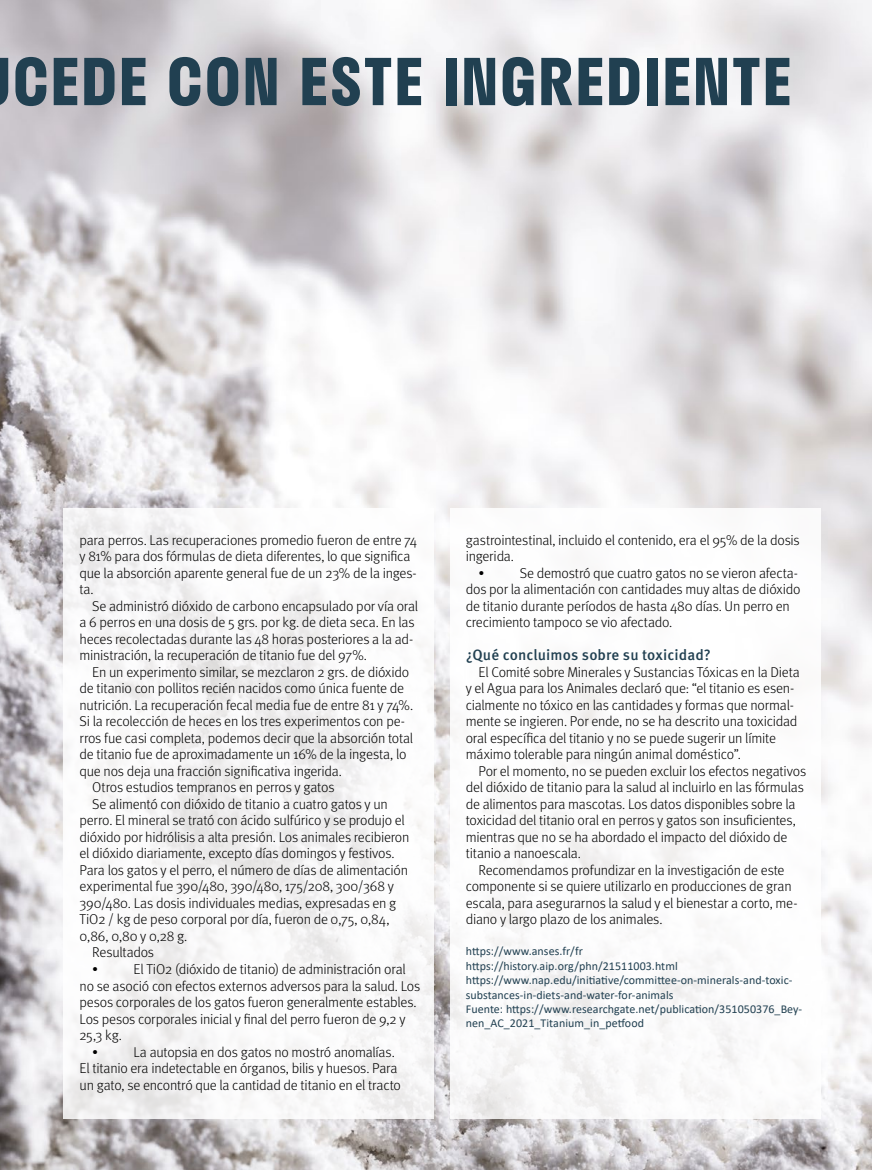
<style>
.page{position:relative;width:872px;height:1170px;background:#fff}
.page>*{position:absolute;margin:0;border:0;box-sizing:border-box;transform-origin:0 0}
.t1{font:700 63px "Stratos";letter-spacing:.03em;color:#214051}
.t2{font:500 15px "Meta Pro";letter-spacing:.005em;color:#214051}
.t3{font:300 14.25px/16.5px "Meta Pro";letter-spacing:-.015em;color:#000}
.t4{font:12px/14.4px "Calibri";letter-spacing:.005em;color:#214051}
</style>
<div class="page">
<img style="left:0;top:0;width:872px;height:1169px">
<svg style="left:64px;top:508px;width:370px;height:610px"></svg>
<div style="left:451px;top:508px;width:370px;height:610px;background:#fff"></div>
<h1 class="t1" style="left:13px;top:31px;width:780px">CEDE CON ESTE INGREDIENTE</h1>
<p class="t3" style="left:80px;top:530px;width:339px">para perros. Las recuperaciones promedio fueron de entre 74 y 81% para dos fórmulas de dieta diferentes, lo que significa que la absorción aparente general fue de un 23% de la inges&shy;ta.</p>
<p class="t3" style="left:80px;top:596px;width:340px;text-indent:13px">Se administró dióxido de carbono encapsulado por vía oral a 6 perros en una dosis de 5 grs. por kg. de dieta seca. En las heces recolectadas durante las 48 horas posteriores a la ad&shy;ministración, la recuperación de titanio fue del 97%.</p>
<p class="t3" style="left:92px;top:662px;width:318px">En un experimento similar, se mezclaron 2 grs. de dióxido</p>
<p class="t3" style="left:80px;top:679px;width:326px">de titanio con pollitos recién nacidos como única fuente de</p>
<p class="t3" style="left:80px;top:695px;width:335px">nutrición. La recuperación fecal media fue de entre 81 y 74%.</p>
<p class="t3" style="left:80px;top:712px;width:327px">Si la recolección de heces en los tres experimentos con pe-</p>
<p class="t3" style="left:80px;top:728px;width:335px">rros fue casi completa, podemos decir que la absorción total</p>
<p class="t3" style="left:80px;top:745px;width:328px">de titanio fue de aproximadamente un 16% de la ingesta, lo</p>
<p class="t3" style="left:80px;top:761px;width:264px">que nos deja una fracción significativa ingerida.</p>
<p class="t3" style="left:92px;top:778px;width:244px">Otros estudios tempranos en perros y gatos</p>
<p class="t3" style="left:92px;top:794px;width:297px">Se alimentó con dióxido de titanio a cuatro gatos y un</p>
<p class="t3" style="left:80px;top:811px;width:327px">perro. El mineral se trató con ácido sulfúrico y se produjo el</p>
<p class="t3" style="left:80px;top:828px;width:331px">dióxido por hidrólisis a alta presión. Los animales recibieron</p>
<p class="t3" style="left:80px;top:844px;width:317px">el dióxido diariamente, excepto días domingos y festivos.</p>
<p class="t3" style="left:80px;top:861px;width:330px">Para los gatos y el perro, el número de días de alimentación</p>
<p class="t3" style="left:80px;top:877px;width:316px">experimental fue 390/480, 390/480, 175/208, 300/368 y</p>
<p class="t3" style="left:80px;top:894px;width:318px">390/480. Las dosis individuales medias, expresadas en g</p>
<p class="t3" style="left:80px;top:910px;width:311px">TiO2 / kg de peso corporal por día, fueron de 0,75, 0,84,</p>
<p class="t3" style="left:80px;top:927px;width:109px">0,86, 0,80 y 0,28 g.</p>
<p class="t3" style="left:92px;top:943px;width:63px">Resultados</p>
<p class="t3" style="left:92px;top:960px;width:8px">•</p>
<p class="t3" style="left:134px;top:960px;width:274px">El TiO2 (dióxido de titanio) de administración oral</p>
<p class="t3" style="left:80px;top:976px;width:342px">no se asoció con efectos externos adversos para la salud. Los</p>
<p class="t3" style="left:80px;top:993px;width:338px">pesos corporales de los gatos fueron generalmente estables.</p>
<p class="t3" style="left:80px;top:1009px;width:327px">Los pesos corporales inicial y final del perro fueron de 9,2 y</p>
<p class="t3" style="left:80px;top:1026px;width:44px">25,3 kg.</p>
<p class="t3" style="left:92px;top:1042px;width:8px">•</p>
<p class="t3" style="left:80px;top:1042px;width:323px;text-indent:54px">La autopsia en dos gatos no mostró anomalías.<br>El titanio era indetectable en órganos, bilis y huesos. Para un gato, se encontró que la cantidad de titanio en el tracto</p>
<p class="t3" style="left:466px;top:531px;width:335px">gastrointestinal, incluido el contenido, era el 95% de la dosis</p>
<p class="t3" style="left:466px;top:547px;width:50px">ingerida.</p>
<p class="t3" style="left:478px;top:564px;width:8px">•</p>
<p class="t3" style="left:466px;top:564px;width:336px;text-indent:54px">Se demostró que cuatro gatos no se vieron afecta&shy;dos por la alimentación con cantidades muy altas de dióxido de titanio durante períodos de hasta 480 días. Un perro en crecimiento tampoco se vio afectado.</p>
<p class="t2" style="left:466px;top:643px;width:247px">¿Qué concluimos sobre su toxicidad?</p>
<p class="t3" style="left:466px;top:662px;width:335px;text-indent:13px">El Comité sobre Minerales y Sustancias Tóxicas en la Dieta y el Agua para los Animales declaró que: “el titanio es esen&shy;cialmente no tóxico en las cantidades y formas que normal&shy;mente se ingieren. Por ende, no se ha descrito una toxicidad oral específica del titanio y no se puede sugerir un límite máximo tolerable para ningún animal doméstico”.</p>
<p class="t3" style="left:478px;top:761px;width:329px">Por el momento, no se pueden excluir los efectos negativos</p>
<p class="t3" style="left:466px;top:778px;width:340px">del dióxido de titanio para la salud al incluirlo en las fórmulas</p>
<p class="t3" style="left:466px;top:794px;width:331px">de alimentos para mascotas. Los datos disponibles sobre la</p>
<p class="t3" style="left:466px;top:811px;width:331px">toxicidad del titanio oral en perros y gatos son insuficientes,</p>
<p class="t3" style="left:466px;top:827px;width:323px">mientras que no se ha abordado el impacto del dióxido de</p>
<p class="t3" style="left:466px;top:844px;width:117px">titanio a nanoescala.</p>
<p class="t3" style="left:478px;top:860px;width:307px">Recomendamos profundizar en la investigación de este</p>
<p class="t3" style="left:466px;top:877px;width:327px">componente si se quiere utilizarlo en producciones de gran</p>
<p class="t3" style="left:466px;top:893px;width:333px">escala, para asegurarnos la salud y el bienestar a corto, me-</p>
<p class="t3" style="left:466px;top:910px;width:198px">diano y largo plazo de los animales.</p>
<p class="t4" style="left:466px;top:943px;width:338px">https://www.anses.fr/fr<br>https://history.aip.org/phn/21511003.html https://www.nap.edu/initiative/committee-on-minerals-and-toxic&shy;substances-in-diets-and-water-for-animals<br>Fuente: https://www.researchgate.net/publication/351050376_Bey&shy;nen_AC_2021_Titanium_in_petfood</p>
</div>
